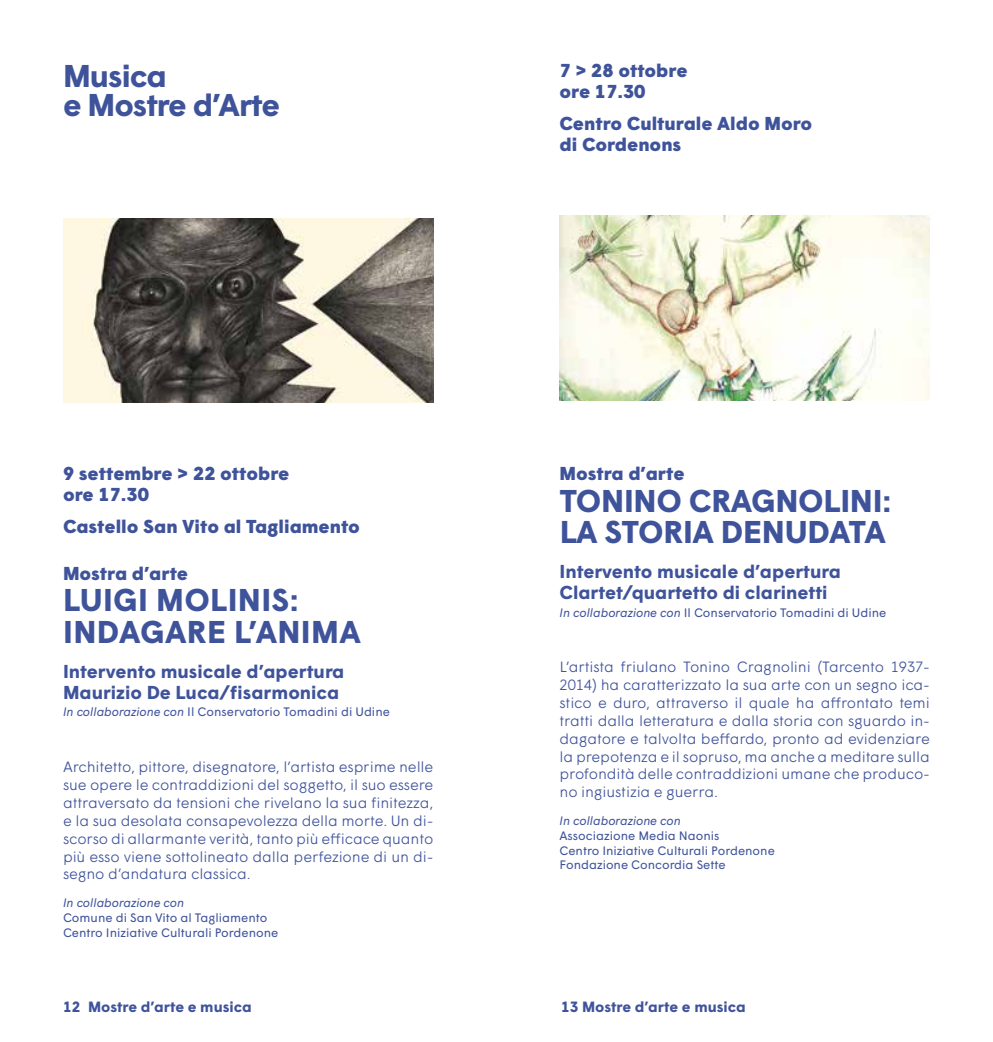
<style>
.page{position:relative;width:993px;height:1042px;background:#fff}
.page>*{position:absolute;margin:0;border:0;box-sizing:border-box;transform-origin:0 0}
.t1{font:700 31.5px/31.5px "Wigrum";letter-spacing:-.01em;color:#3f539b}
.t2{font:700 31.5px/31.5px "Wigrum";letter-spacing:.01em;color:#3f539b}
.t3{font:700 31.5px/29.8px "Wigrum";letter-spacing:-.03em;color:#3f539b}
.t4{font:900 18.72px/21px "Wigrum";color:#3f539b}
.t5{font:700 18.72px/21px "Wigrum";color:#3f539b}
.t6{font:300 14.88px/17.8px "Wigrum";letter-spacing:-.01em;color:#3f539b;text-align:justify}
.t7{font:700 14.88px "Wigrum";color:#3f539b}
.t8{font:12.25px/14.7px "Wigrum";color:#3f539b}
.t9{font:italic 12.25px "Wigrum";color:#3f539b}
.s1{font-style:italic}
</style>
<div class="page">
<img style="left:559px;top:216px;width:370px;height:184px">
<img style="left:63px;top:218px;width:370px;height:185px">
<h1 class="t3" style="left:63px;top:58px;width:218px">Musica<br>e Mostre d’Arte</h1>
<p class="t4" style="left:63px;top:462px;width:228px">9 settembre &gt; 22 ottobre ore 17.30</p>
<p class="t4" style="left:63px;top:514px;width:298px">Castello San Vito al Tagliamento</p>
<p class="t4" style="left:63px;top:561px;width:126px">Mostra d’arte</p>
<h1 class="t2" style="left:63px;top:582px;width:299px">LUIGI MOLINIS:<br>INDAGARE L’ANIMA</h1>
<p class="t5" style="left:63px;top:659px;width:283px">Intervento musicale d’apertura<br>Maurizio De Luca/fisarmonica</p>
<p class="t8" style="left:63px;top:703px;width:328px"><span class="s1">In collaborazione con</span> Il Conservatorio Tomadini di Udine</p>
<p class="t6" style="left:63px;top:757px;width:372px">Architetto, pittore, disegnatore, l’artista esprime nelle sue opere le contraddizioni del soggetto, il suo essere attraversato da tensioni che rivelano la sua finitezza, e la sua desolata consapevolezza della morte. Un di&shy;scorso di allarmante verità, tanto più efficace quanto più esso viene sottolineato dalla perfezione di un di&shy;segno d’andatura classica.</p>
<p class="t9" style="left:63px;top:894px;width:123px">In collaborazione con</p>
<p class="t8" style="left:63px;top:909px;width:217px">Comune di San Vito al Tagliamento<br>Centro Iniziative Culturali Pordenone</p>
<p class="t4" style="left:559px;top:59px;width:129px">7 &gt; 28 ottobre ore 17.30</p>
<p class="t4" style="left:559px;top:111px;width:254px">Centro Culturale Aldo Moro di Cordenons</p>
<p class="t4" style="left:559px;top:462px;width:126px">Mostra d’arte</p>
<h1 class="t1" style="left:559px;top:483px;width:333px">TONINO CRAGNOLINI:<br>LA STORIA DENUDATA</h1>
<p class="t5" style="left:559px;top:560px;width:283px">Intervento musicale d’apertura<br>Clartet/quartetto di clarinetti</p>
<p class="t8" style="left:559px;top:604px;width:328px"><span class="s1">In collaborazione con</span> Il Conservatorio Tomadini di Udine</p>
<p class="t6" style="left:559px;top:657px;width:372px">L’artista friulano Tonino Cragnolini (Tarcento 1937- 2014) ha caratterizzato la sua arte con un segno ica&shy;stico e duro, attraverso il quale ha affrontato temi tratti dalla letteratura e dalla storia con sguardo in&shy;dagatore e talvolta beffardo, pronto ad evidenziare la prepotenza e il sopruso, ma anche a meditare sulla profondità delle contraddizioni umane che produco&shy;no ingiustizia e guerra.</p>
<p class="t9" style="left:559px;top:811px;width:123px">In collaborazione con</p>
<p class="t8" style="left:559px;top:827px;width:217px">Associazione Media Naonis<br>Centro Iniziative Culturali Pordenone<br>Fondazione Concordia Sette</p>
<p class="t7" style="left:63px;top:995px;width:190px">12 Mostre d’arte e musica</p>
<p class="t7" style="left:561px;top:995px;width:186px">13 Mostre d’arte e musica</p>
</div>
